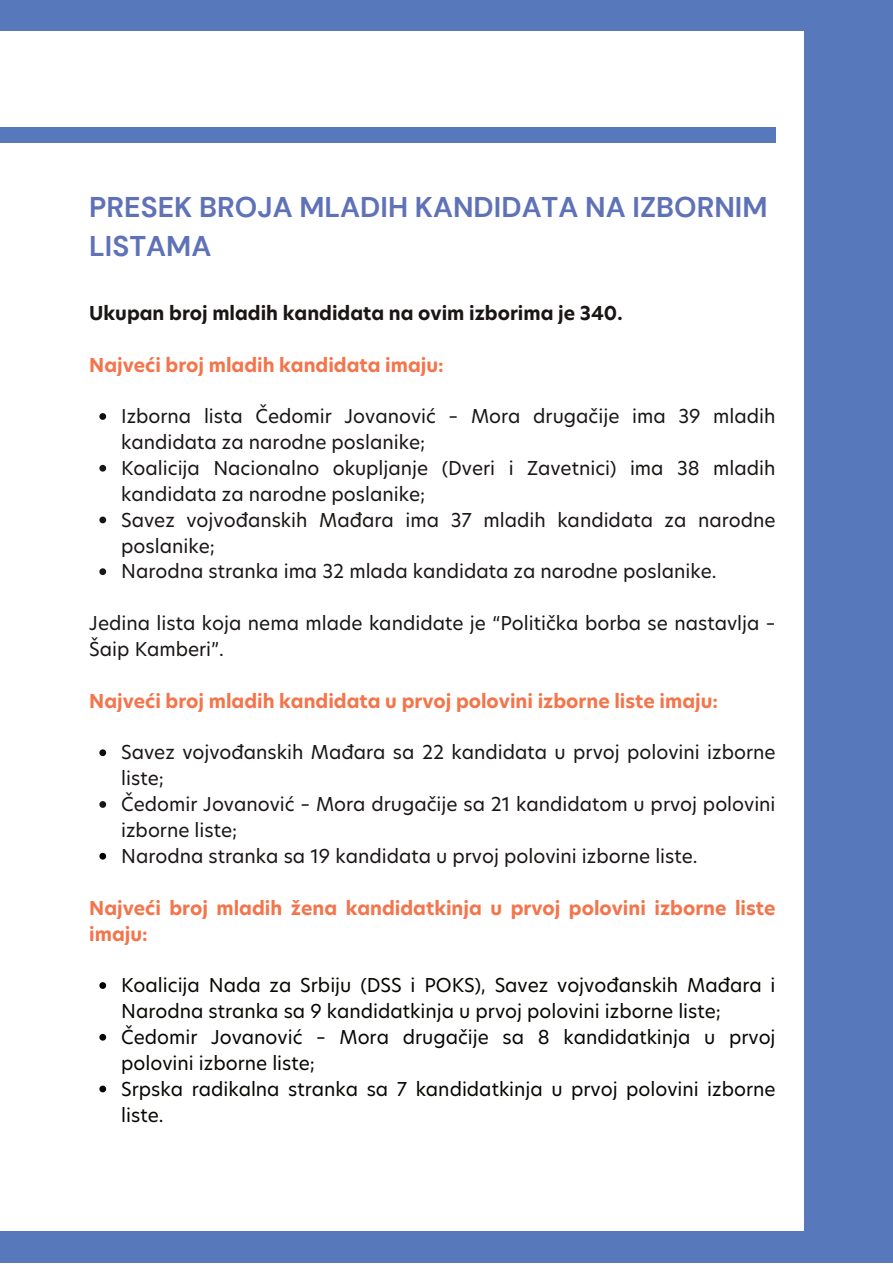
<style>
.page{position:relative;width:893px;height:1264px;background:#fff}
.page>*{position:absolute;margin:0;border:0;box-sizing:border-box;transform-origin:0 0}
.t1{font:700 28.5px/39.3px "DM Sans";color:#6072b7}
.t2{font:18.75px/25.8px "Hero New";color:#1a1615}
.t3{font:18.75px/25.8px "Hero New";color:#080704}
.t4{font:700 18.75px/25.8px "Hero New";color:#f3754b}
.t5{font:700 18.75px "Hero New";color:#1a1615}
</style>
<div class="page">
<div style="left:0;top:0;width:892px;height:1262px;background:#5778bb"></div>
<div style="left:0;top:31px;width:803px;height:1199px;background:#fff"></div>
<div style="left:0;top:128px;width:775px;height:15px;background:#5778bb"></div>
<svg style="left:99px;top:413px;width:7px;height:7px"></svg>
<svg style="left:99px;top:465px;width:7px;height:6px"></svg>
<svg style="left:99px;top:516px;width:7px;height:7px"></svg>
<svg style="left:99px;top:568px;width:7px;height:7px"></svg>
<svg style="left:99px;top:749px;width:7px;height:7px"></svg>
<svg style="left:99px;top:801px;width:7px;height:6px"></svg>
<svg style="left:99px;top:852px;width:7px;height:7px"></svg>
<svg style="left:99px;top:982px;width:7px;height:6px"></svg>
<svg style="left:99px;top:1033px;width:7px;height:7px"></svg>
<svg style="left:99px;top:1085px;width:7px;height:7px"></svg>
<h1 class="t1" style="left:89px;top:187px;width:679px">PRESEK BROJA MLADIH KANDIDATA NA IZBORNIM<br>LISTAMA</h1>
<p class="t5" style="left:89px;top:300px;width:534px">Ukupan broj mladih kandidata na ovim izborima je 340.</p>
<p class="t4" style="left:89px;top:352px;width:356px">Najveći broj mladih kandidata imaju:</p>
<p class="t2" style="left:121px;top:403px;width:656px">Izborna lista Čedomir Jovanović … Mora drugačije ima ⁃⁉ mladih kandidata za narodne poslanike;<br>Koalicija Nacionalno okupljanje ‰Dveri i Zavetnici‱ ima ⁃⁈ mladih kandidata za narodne poslanike;<br>Savez vojvođanskih Mađara ima ⁃⁇ mladih kandidata za narodne poslanike;<br>Narodna stranka ima ⁃⁂ mlada kandidata za narodne poslanike.</p>
<p class="t2" style="left:89px;top:610px;width:687px">Jedina lista koja nema mlade kandidate je “Politička borba se nastavlja …<br>Šaip Kamberi”.</p>
<p class="t4" style="left:89px;top:688px;width:630px">Najveći broj mladih kandidata u prvoj polovini izborne liste imaju:</p>
<p class="t2" style="left:121px;top:739px;width:656px">Savez vojvođanskih Mađara sa ⁂⁂ kandidata u prvoj polovini izborne liste;<br>Čedomir Jovanović … Mora drugačije sa ⁂⁁ kandidatom u prvoj polovini izborne liste;<br>Narodna stranka sa ⁁⁉ kandidata u prvoj polovini izborne liste.</p>
<p class="t4" style="left:89px;top:894px;width:687px">Najveći broj mladih žena kandidatkinja u prvoj polovini izborne liste imaju:</p>
<p class="t3" style="left:121px;top:972px;width:656px">Koalicija Nada za Srbiju ‰DSS i POKS‱, Savez vojvođanskih Mađara i Narodna stranka sa ⁉ kandidatkinja u prvoj polovini izborne liste; Čedomir Jovanović … Mora drugačije sa ⁈ kandidatkinja u prvoj polovini izborne liste;<br>Srpska radikalna stranka sa ⁇ kandidatkinja u prvoj polovini izborne liste.</p>
</div>
